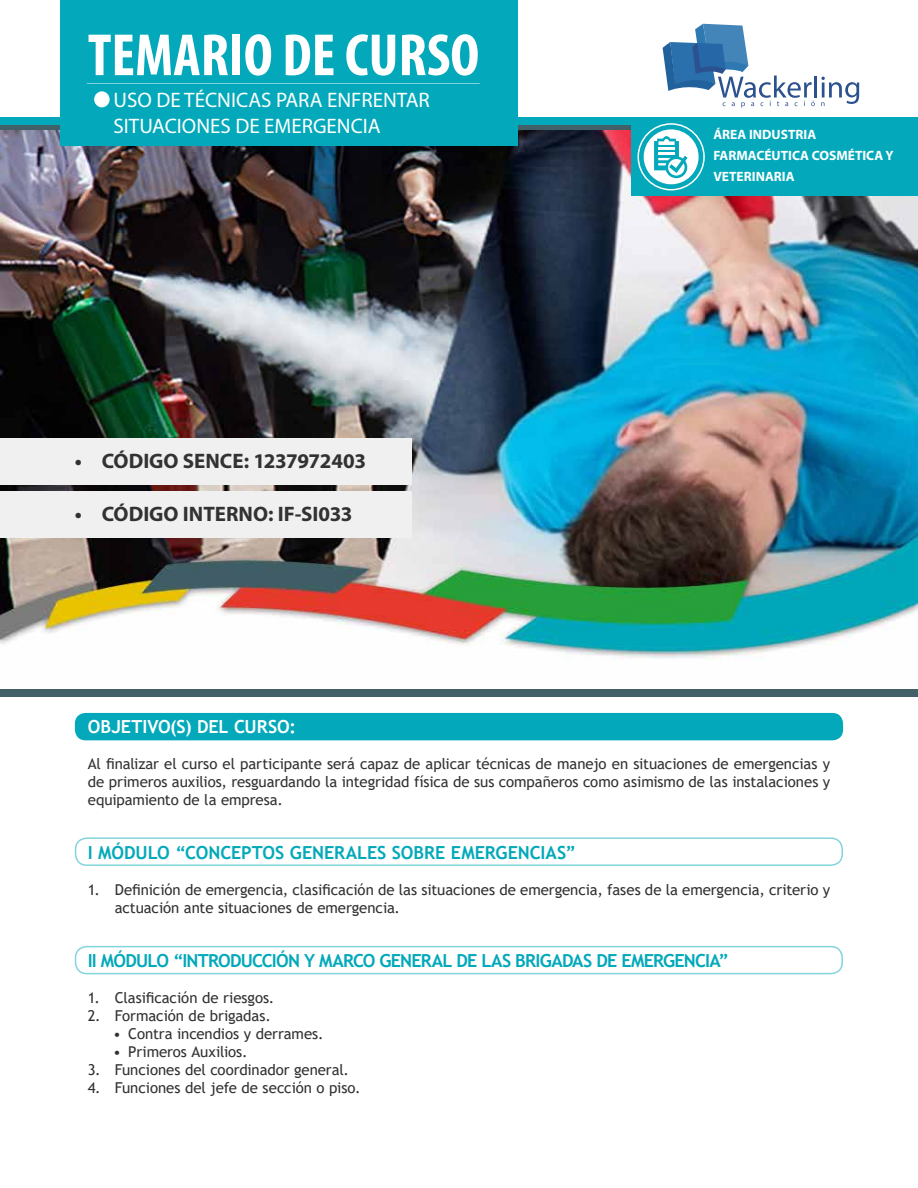
<style>
.page{position:relative;width:918px;height:1188px;background:#fff}
.page>*{position:absolute;margin:0;border:0;box-sizing:border-box;transform-origin:0 0}
.t1{font:700 condensed 60px "Myriad Pro";color:#fff}
.t2{font:21px/25.2px "Myriad Pro";color:#fff}
.t3{font:700 21px "Myriad Pro";color:#323232}
.t4{font:700 18px "Trebuchet MS";letter-spacing:-.03em;color:#03a9ba}
.t5{font:700 18px "Trebuchet MS";letter-spacing:-.005em;color:#03a9ba}
.t6{font:700 18px "Trebuchet MS";letter-spacing:-.005em;color:#fff}
.t7{font:15px/18px "Trebuchet MS";letter-spacing:-.005em;color:#323232;text-align:justify}
.t8{font:700 13.5px/21px "Myriad Pro";color:#fff}
</style>
<div class="page">
<img style="left:0;top:131px;width:918px;height:529px">
<div style="left:0;top:117px;width:918px;height:7px;background:#03a9ba"></div>
<div style="left:60px;top:0;width:457px;height:146px;background:#03a9ba"></div>
<div style="left:632px;top:117px;width:286px;height:79px;background:#03a9ba"></div>
<div style="left:638px;top:123px;width:67px;height:67px;border:2px solid #fff;border-radius:50%"></div>
<svg style="left:644px;top:129px;width:55px;height:55px"></svg>
<div style="left:75px;top:713px;width:768px;height:27px;background:#03a9ba;border-radius:11px"></div>
<hr style="left:814px;top:76px;width:3px;height:22px;background:#2c518f">
<svg style="left:663px;top:24px;width:152px;height:84px"></svg>
<svg style="left:821px;top:77px;width:38px;height:29px"></svg>
<div style="left:94px;top:91px;width:16px;height:16px;background:#fff;border-radius:50%"></div>
<hr style="left:87px;top:83px;width:393px;height:1px;background:#fff">
<div style="left:75px;top:837px;width:768px;height:29px;border:2px solid #03a9ba;border-radius:11px"></div>
<div style="left:0;top:491px;width:411px;height:47px;background:#f0f0f0"></div>
<div style="left:0;top:438px;width:411px;height:47px;background:#f0f0f0"></div>
<div style="left:75px;top:946px;width:768px;height:28px;border:2px solid #03a9ba;border-radius:11px"></div>
<h1 class="t1" style="left:88px;top:18px;width:393px">TEMARIO DE CURSO</h1>
<h2 class="t2" style="left:114px;top:87px;width:318px">USO DE TÉCNICAS PARA ENFRENTAR<br>SITUACIONES DE EMERGENCIA</h2>
<h2 class="t3" style="left:75px;top:447px;width:293px">• CÓDIGO SENCE: 1237972403</h2>
<h2 class="t3" style="left:75px;top:500px;width:279px">• CÓDIGO INTERNO: IF-SI033</h2>
<p class="t8" style="left:713px;top:124px;width:182px">ÁREA INDUSTRIA<br>FARMACÉUTICA COSMÉTICA Y<br>VETERINARIA</p>
<p class="t6" style="left:88px;top:716px;width:210px">OBJETIVO(S) DEL CURSO:</p>
<p class="t7" style="left:88px;top:755px;width:744px">Al finalizar el curso el participante será capaz de aplicar técnicas de manejo en situaciones de emergencias y de primeros auxilios, resguardando la integridad física de sus compañeros como asimismo de las instalaciones y equipamiento de la empresa.</p>
<p class="t5" style="left:88px;top:842px;width:490px">I MÓDULO “CONCEPTOS GENERALES SOBRE EMERGENCIAS”</p>
<p class="t7" style="left:115px;top:881px;width:717px;text-indent:-27px">1. Definición de emergencia, clasificación de las situaciones de emergencia, fases de la emergencia, criterio y actuación ante situaciones de emergencia.</p>
<p class="t4" style="left:88px;top:950px;width:643px">II MÓDULO “INTRODUCCIÓN Y MARCO GENERAL DE LAS BRIGADAS DE EMERGENCIA”</p>
<p class="t7" style="left:88px;top:989px;width:188px">1. Clasificación de riesgos.</p>
<p class="t7" style="left:88px;top:1007px;width:185px">2. Formación de brigadas.</p>
<p class="t7" style="left:113px;top:1025px;width:212px">• Contra incendios y derrames.</p>
<p class="t7" style="left:113px;top:1043px;width:136px">• Primeros Auxilios.</p>
<p class="t7" style="left:88px;top:1061px;width:263px">3. Funciones del coordinador general.</p>
<p class="t7" style="left:88px;top:1079px;width:274px">4. Funciones del jefe de sección o piso.</p>
</div>
